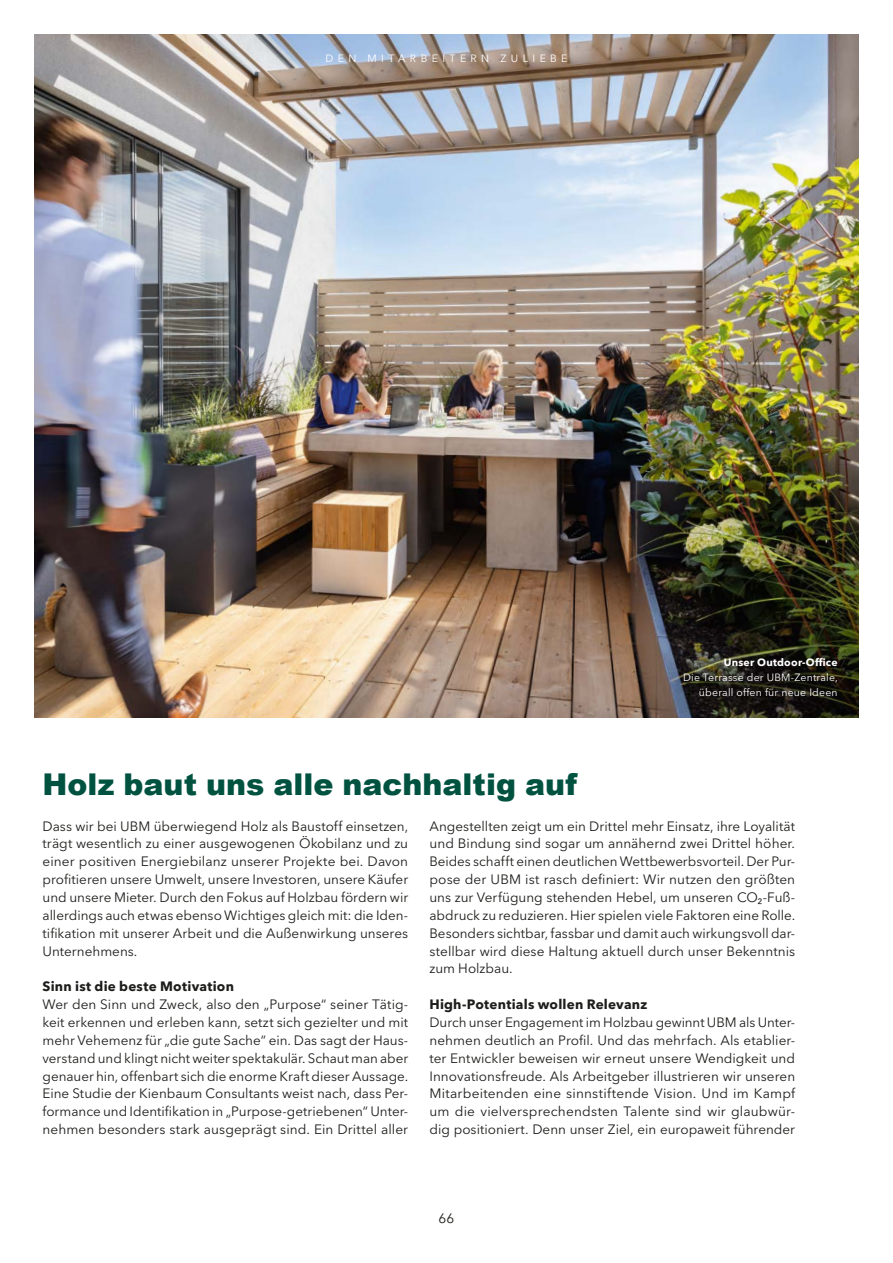
<style>
.page{position:relative;width:893px;height:1263px;background:#fff}
.page>*{position:absolute;margin:0;border:0;box-sizing:border-box;transform-origin:0 0}
.t1{font:900 30px "Arial";color:#005240}
.t2{font:13.5px/17.9px "Avenir Next LT Pro";color:#1d1d1b;text-align:justify}
.t3{font:700 13.5px "Avenir Next LT Pro";letter-spacing:.015em;color:#1d1d1b}
.t4{font:10.5px/15px "Avenir Next LT Pro";letter-spacing:.02em;color:#fff;text-align:right}
.t5{font:10.5px "Avenir Next LT Pro";letter-spacing:.425em;color:#fff}
.t6{font:700 10.5px "Avenir Next LT Pro";letter-spacing:.02em;color:#fff}
</style>
<div class="page">
<img style="left:34px;top:34px;width:825px;height:684px">
<p class="t5" style="left:325px;top:52px;width:243px">DEN MITARBEITERN ZULIEBE</p>
<p class="t6" style="left:724px;top:656px;width:115px">Unser Outdoor-Office</p>
<p class="t4" style="left:683px;top:670px;width:156px">Die Terrasse der UBM-Zentrale, überall offen für neue Ideen</p>
<h1 class="t1" style="left:43px;top:767px;width:536px">Holz baut uns alle nachhaltig auf</h1>
<p class="t2" style="left:429px;top:817px;width:367px">Angestellten zeigt um ein Drittel mehr Einsatz, ihre Loyalität und Bindung sind sogar um annähernd zwei Drittel höher.<br>Beides schafft einen deutlichen Wettbewerbsvorteil. Der Pur&shy;pose der UBM ist rasch definiert: Wir nutzen den größten uns zur Verfügung stehenden Hebel, um unseren CO -Fuß-</p>
<p class="t2" style="left:43px;top:817px;width:367px">Dass wir bei UBM überwiegend Holz als Baustoff einsetzen, trägt wesentlich zu einer ausgewogenen Ökobilanz und zu einer positiven Energiebilanz unserer Projekte bei. Davon profitieren unsere Umwelt, unsere Investoren, unsere Käufer und unsere Mieter. Durch den Fokus auf Holzbau fördern wir allerdings auch etwas ebenso Wichtiges gleich mit: die Iden&shy;tifikation mit unserer Arbeit und die Außenwirkung unseres Unternehmens.</p>
<p class="t3" style="left:43px;top:978px;width:193px">Sinn ist die beste Motivation</p>
<p class="t2" style="left:43px;top:995px;width:367px">Wer den Sinn und Zweck, also den „Purpose“ seiner Tätig&shy;keit erkennen und erleben kann, setzt sich gezielter und mit mehr Vehemenz für „die gute Sache“ ein. Das sagt der Haus&shy;verstand und klingt nicht weiter spektakulär. Schaut man aber genauer hin, offenbart sich die enorme Kraft dieser Aussage.<br>Eine Studie der Kienbaum Consultants weist nach, dass Per&shy;formance und Identifikation in „Purpose-getriebenen“ Unter&shy;nehmen besonders stark ausgeprägt sind. Ein Drittel aller</p>
<p class="t2" style="left:429px;top:898px;width:367px;line-height:11.6px;text-indent:328px">² abdruck zu reduzieren. Hier spielen viele Faktoren eine Rolle.</p>
<p class="t2" style="left:429px;top:924px;width:367px">Besonders sichtbar, fassbar und damit auch wirkungsvoll dar&shy;stellbar wird diese Haltung aktuell durch unser Bekenntnis zum Holzbau.</p>
<p class="t3" style="left:429px;top:996px;width:219px">High-Potentials wollen Relevanz</p>
<p class="t2" style="left:429px;top:1013px;width:367px">Durch unser Engagement im Holzbau gewinnt UBM als Unter&shy;nehmen deutlich an Profil. Und das mehrfach. Als etablier&shy;ter Entwickler beweisen wir erneut unsere Wendigkeit und Innovationsfreude. Als Arbeitgeber illustrieren wir unseren Mitarbeitenden eine sinnstiftende Vision. Und im Kampf um die vielversprechendsten Talente sind wir glaubwür&shy;dig positioniert. Denn unser Ziel, ein europaweit führender</p>
<p class="t2" style="left:439px;top:1210px;width:17px">66</p>
</div>
